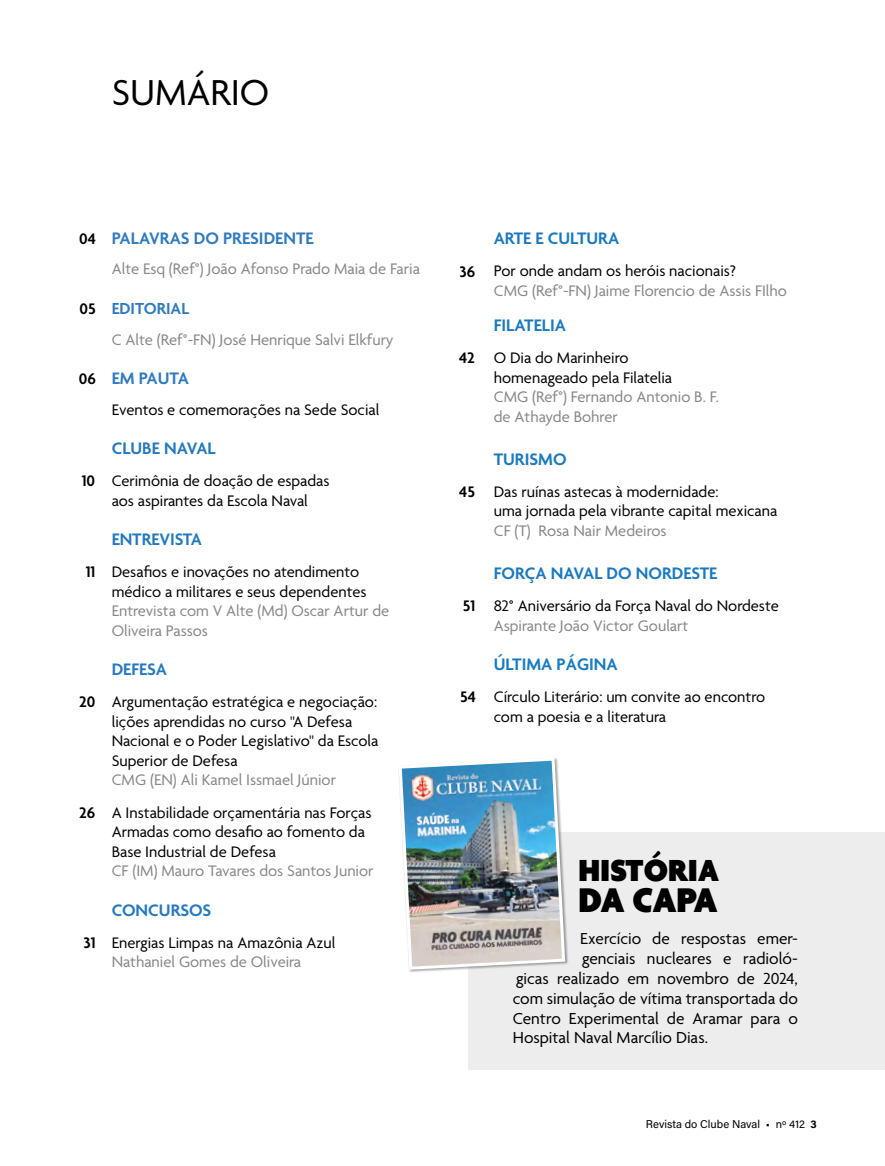
<style>
.page{position:relative;width:885px;height:1166px;background:#fff}
.page>*{position:absolute;margin:0;border:0;box-sizing:border-box;transform-origin:0 0}
.t1{font:39px "Agenda";color:#000}
.t2{font:900 37.05px "Agenda";letter-spacing:-.03em;color:#000}
.t3{font:900 33px "Agenda";color:#000}
.t4{font:600 18px "Agenda";color:#1b7abd}
.t5{font:600 18px "Agenda";color:#307abf}
.t6{font:600 18px "Agenda";color:#2579bd}
.t7{font:600 18px "Agenda";color:#177bbe}
.t8{font:600 18px "Agenda";letter-spacing:-.005em;color:#2479be}
.t9{font:17.25px "Agenda";color:#000}
.t10{font:600 17.25px "Agenda";color:#307abf}
.t11{font:16.5px/19.5px "Agenda";color:#000}
.t12{font:16.5px/19.5px "Agenda";color:#878787}
.t13{font:600 16.5px "Agenda";color:#000}
.t14{font:11.25px "Acumin Pro";color:#000}
.s1{font-weight:700}
</style>
<div class="page">
<div style="left:468px;top:831px;width:416px;height:237px;background:#eeedee"></div>
<div style="left:398px;top:757px;width:170px;height:216px;background:#000;opacity:.35"></div>
<img style="left:398px;top:757px;width:168px;height:214px">
<h1 class="t1" style="left:112px;top:71px;width:159px">SUMÁRIO</h1>
<p class="t13" style="left:79px;top:229px;width:18px">04</p>
<p class="t13" style="left:79px;top:299px;width:18px">05</p>
<p class="t13" style="left:79px;top:369px;width:19px">06</p>
<p class="t13" style="left:82px;top:472px;width:15px">10</p>
<p class="t13" style="left:86px;top:563px;width:11px">11</p>
<p class="t13" style="left:79px;top:693px;width:18px">20</p>
<p class="t13" style="left:79px;top:803px;width:18px">26</p>
<p class="t13" style="left:83px;top:933px;width:14px">31</p>
<p class="t5" style="left:112px;top:228px;width:203px">PALAVRAS DO PRESIDENTE</p>
<p class="t12" style="left:112px;top:260px;width:310px">Alte Esq (Ref°) João Afonso Prado Maia de Faria</p>
<p class="t10" style="left:112px;top:299px;width:79px">EDITORIAL</p>
<p class="t12" style="left:112px;top:330px;width:283px">C Alte (Ref°-FN) José Henrique Salvi Elkfury</p>
<p class="t5" style="left:112px;top:368px;width:79px">EM PAUTA</p>
<p class="t11" style="left:112px;top:400px;width:269px">Eventos e comemorações na Sede Social</p>
<p class="t6" style="left:112px;top:438px;width:105px">CLUBE NAVAL</p>
<p class="t11" style="left:112px;top:472px;width:219px">Cerimônia de doação de espadas aos aspirantes da Escola Naval</p>
<p class="t8" style="left:112px;top:529px;width:92px">ENTREVISTA</p>
<p class="t11" style="left:112px;top:563px;width:256px">Desafios e inovações no atendimento médico a militares e seus dependentes</p>
<p class="t12" style="left:112px;top:602px;width:279px">Entrevista com V Alte (Md) Oscar Artur de<br>Oliveira Passos</p>
<p class="t6" style="left:112px;top:659px;width:57px">DEFESA</p>
<p class="t11" style="left:112px;top:693px;width:268px">Argumentação estratégica e negociação: lições aprendidas no curso "A Defesa Nacional e o Poder Legislativo" da Escola Superior de Defesa</p>
<p class="t12" style="left:112px;top:771px;width:226px">CMG (EN) Ali Kamel Issmael Júnior</p>
<p class="t11" style="left:112px;top:803px;width:261px">A Instabilidade orçamentária nas Forças<br>Armadas como desafio ao fomento da<br>Base Industrial de Defesa</p>
<p class="t12" style="left:112px;top:862px;width:263px">CF (IM) Mauro Tavares dos Santos Junior</p>
<p class="t6" style="left:112px;top:899px;width:101px">CONCURSOS</p>
<p class="t11" style="left:112px;top:933px;width:225px">Energias Limpas na Amazônia Azul</p>
<p class="t12" style="left:112px;top:953px;width:191px">Nathaniel Gomes de Oliveira</p>
<p class="t13" style="left:459px;top:262px;width:17px">36</p>
<p class="t13" style="left:459px;top:349px;width:17px">42</p>
<p class="t13" style="left:459px;top:482px;width:17px">45</p>
<p class="t13" style="left:463px;top:597px;width:14px">51</p>
<p class="t13" style="left:460px;top:687px;width:17px">54</p>
<p class="t4" style="left:493px;top:228px;width:127px">ARTE E CULTURA</p>
<p class="t11" style="left:493px;top:262px;width:244px">Por onde andam os heróis nacionais?</p>
<p class="t12" style="left:493px;top:282px;width:295px">CMG (Ref°-FN) Jaime Florencio de Assis FIlho</p>
<p class="t4" style="left:493px;top:315px;width:74px">FILATELIA</p>
<p class="t11" style="left:493px;top:349px;width:180px">O Dia do Marinheiro homenageado pela Filatelia</p>
<p class="t12" style="left:493px;top:388px;width:227px">CMG (Ref°) Fernando Antonio B. F. de Athayde Bohrer</p>
<p class="t4" style="left:493px;top:449px;width:74px">TURISMO</p>
<p class="t11" style="left:493px;top:483px;width:285px">Das ruínas astecas à modernidade:<br>uma jornada pela vibrante capital mexicana</p>
<p class="t12" style="left:493px;top:522px;width:174px">CF (T) Rosa Nair Medeiros</p>
<p class="t4" style="left:493px;top:563px;width:225px">FORÇA NAVAL DO NORDESTE</p>
<p class="t11" style="left:493px;top:597px;width:286px">82° Aniversário da Força Naval do Nordeste</p>
<p class="t12" style="left:493px;top:616px;width:196px">Aspirante João Victor Goulart</p>
<p class="t7" style="left:493px;top:654px;width:126px">ÚLTIMA PÁGINA</p>
<p class="t11" style="left:493px;top:688px;width:273px">Círculo Literário: um convite ao encontro com a poesia e a literatura</p>
<h3 class="t3" style="left:578px;top:852px;width:142px">HISTÓRIA</h3>
<h2 class="t2" style="left:578px;top:879px;width:141px">DA CAPA</h2>
<p class="t9" style="left:580px;top:929px;width:219px">Exercício de respostas emer-</p>
<p class="t9" style="left:581px;top:949px;width:218px">genciais nucleares e radioló-</p>
<p class="t9" style="left:515px;top:968px;width:284px">gicas realizado em novembro de 2024,</p>
<p class="t9" style="left:512px;top:988px;width:286px">com simulação de vítima transportada do</p>
<p class="t9" style="left:512px;top:1008px;width:286px">Centro Experimental de Aramar para o</p>
<p class="t9" style="left:512px;top:1028px;width:197px">Hospital Naval Marcílio Dias.</p>
<p class="t14" style="left:645px;top:1115px;width:173px">Revista do Clube Naval • nº 412 <span class="s1">3</span></p>
</div>
